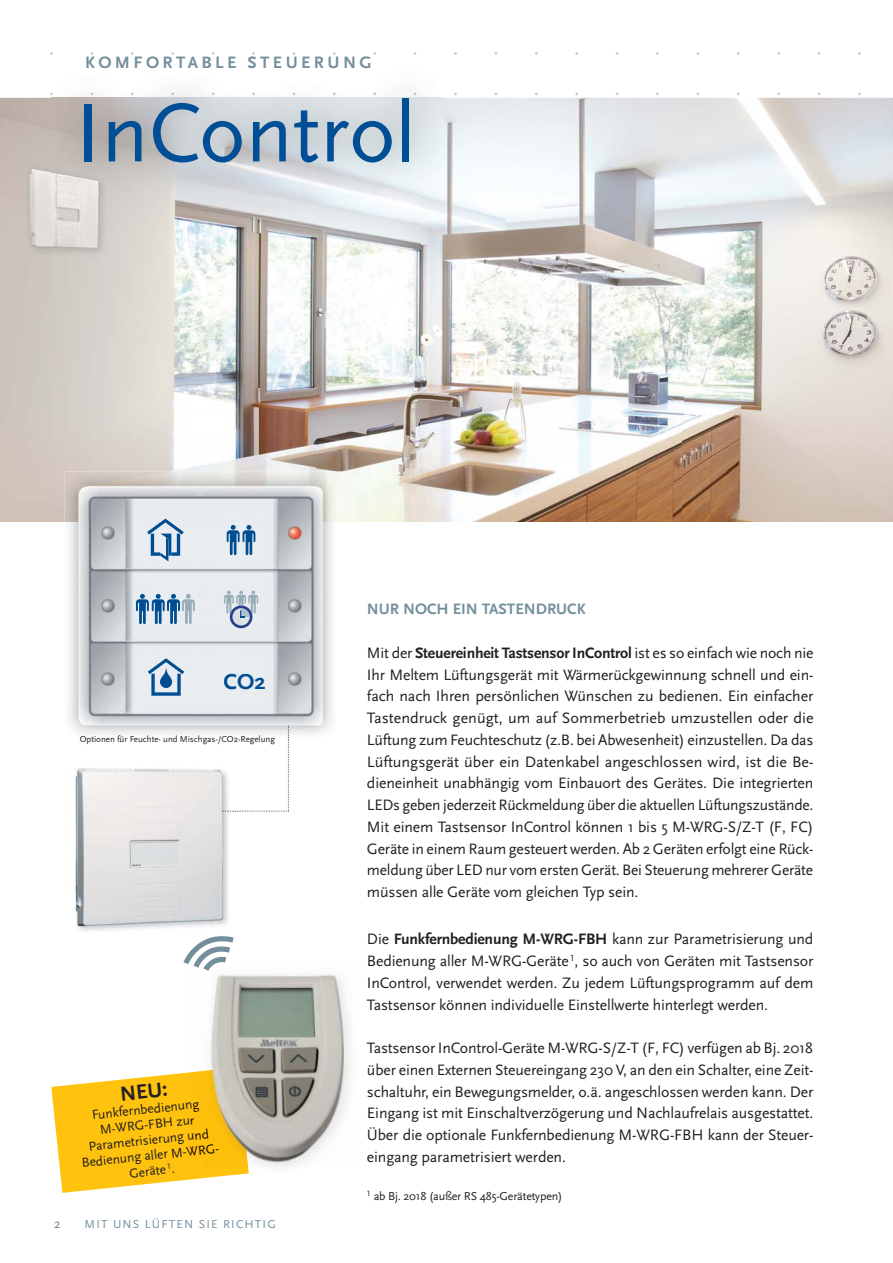
<style>
.page{position:relative;width:893px;height:1263px;background:#fff}
.page>*{position:absolute;margin:0;border:0;box-sizing:border-box;transform-origin:0 0}
.t1{font:87px "Scala Sans";color:#004e96}
.t2{font:700 22.65px "Scala Sans";color:#004d91}
.t3{font:700 21.3px "Scala Sans";color:#231f20}
.t4{font:700 17.25px "Scala Sans";letter-spacing:.2em;color:#748f9c}
.t5{font:15.75px/21.8px "Scala Sans";letter-spacing:-.01em;color:#231f20;text-align:justify}
.t6{font:700 15.75px "Scala Sans";color:#748f9c}
.t7{font:13.5px/15.5px "Scala Sans";color:#231f20;text-align:center}
.t8{font:13.5px "Scala Sans";color:#748f9c}
.t9{font:12px "Scala Sans";letter-spacing:-.015em;color:#231f20}
.t10{font:12px "Scala Sans";letter-spacing:.1em;color:#748f9c}
.t11{font:9px "Scala Sans";letter-spacing:-.005em;color:#231f20}
.s1{color:#1a0b00}
.s2{font-weight:700}
</style>
<div class="page">
<img style="left:0;top:98px;width:52px;height:424px">
<img style="left:421px;top:98px;width:472px;height:424px">
<img style="left:52px;top:194px;width:369px;height:328px">
<svg style="left:51px;top:1070px;width:198px;height:123px"></svg>
<img style="left:191px;top:1128px;width:14px;height:16px">
<img style="left:191px;top:1144px;width:14px;height:15px">
<img style="left:205px;top:974px;width:146px;height:193px">
<img style="left:205px;top:1128px;width:5px;height:14px">
<img style="left:205px;top:1143px;width:14px;height:14px">
<svg style="left:183px;top:936px;width:51px;height:35px"></svg>
<img style="left:75px;top:768px;width:153px;height:163px">
<img style="left:64px;top:472px;width:272px;height:263px">
<svg style="left:221px;top:725px;width:68px;height:87px"></svg>
<img style="left:79px;top:486px;width:243px;height:239px">
<img style="left:151px;top:535px;width:29px;height:21px">
<img style="left:147px;top:522px;width:37px;height:13px">
<svg style="left:161px;top:519px;width:9px;height:3px"></svg>
<img style="left:166px;top:533px;width:5px;height:22px">
<img style="left:160px;top:534px;width:8px;height:27px">
<img style="left:160px;top:533px;width:6px;height:23px">
<img style="left:224px;top:595px;width:3px;height:19px">
<img style="left:256px;top:595px;width:2px;height:19px">
<img style="left:230px;top:618px;width:22px;height:10px">
<svg style="left:227px;top:591px;width:29px;height:27px"></svg>
<svg style="left:230px;top:525px;width:6px;height:5px"></svg>
<img style="left:226px;top:530px;width:14px;height:25px">
<svg style="left:246px;top:525px;width:6px;height:5px"></svg>
<img style="left:242px;top:530px;width:14px;height:25px">
<svg style="left:140px;top:594px;width:5px;height:5px"></svg>
<img style="left:136px;top:599px;width:13px;height:25px">
<svg style="left:156px;top:594px;width:5px;height:5px"></svg>
<img style="left:151px;top:599px;width:14px;height:25px">
<svg style="left:171px;top:594px;width:6px;height:5px"></svg>
<img style="left:167px;top:599px;width:13px;height:25px">
<svg style="left:186px;top:594px;width:5px;height:5px"></svg>
<img style="left:182px;top:599px;width:13px;height:25px">
<img style="left:151px;top:674px;width:30px;height:22px">
<img style="left:148px;top:658px;width:36px;height:16px">
<img style="left:160px;top:668px;width:12px;height:20px">
<img style="left:224px;top:674px;width:41px;height:15px">
<p class="t4" style="left:85px;top:55px;width:288px">KOMFORTABLE STEUERUNG</p>
<h1 class="t1" style="left:75px;top:89px;width:343px">InControl</h1>
<h2 class="t2" style="left:224px;top:673px;width:44px">CO2</h2>
<p class="t11" style="left:80px;top:734px;width:197px">Optionen für Feuchte- und Mischgas-/CO2-Regelung</p>
<h3 class="t3" style="left:119px;top:1085px;width:49px;rotate:-6deg">NEU:</h3>
<p class="t7" style="left:76px;top:1109px;width:143px;rotate:-6deg">Funkfernbedienu<span class="s1">ng<br></span>M-WRG-FBH zu<span class="s1">r<br></span>Parametrisierung <span class="s1">und<br></span>Bedienung aller M-<span class="s1">WRG-<br></span>Geräte <sup>1</sup>.</p>
<p class="t8" style="left:54px;top:1217px;width:8px">2</p>
<p class="t10" style="left:85px;top:1218px;width:193px">MIT UNS LÜFTEN SIE RICHTIG</p>
<p class="t6" style="left:367px;top:603px;width:220px">NUR NOCH EIN TASTENDRUCK</p>
<p class="t5" style="left:367px;top:642px;width:448px">Mit der <span class="s2">Steuereinheit Tastsensor InControl</span> ist es so einfach wie noch nie Ihr Meltem Lüftungsgerät mit Wärmerückgewinnung schnell und ein&shy;fach nach Ihren persönlichen Wünschen zu bedienen. Ein einfacher Tastendruck genügt, um auf Sommerbetrieb umzustellen oder die Lüftung zum Feuchteschutz (z.B. bei Abwesenheit) einzustellen. Da das Lüftungsgerät über ein Datenkabel angeschlossen wird, ist die Be&shy;dieneinheit unabhängig vom Einbauort des Gerätes. Die integrierten LEDs geben jederzeit Rückmeldung über die aktuellen Lüftungszustände.<br>Mit einem Tastsensor InControl können 1 bis 5 M-WRG-S/Z-T (F, FC)<br>Geräte in einem Raum gesteuert werden. Ab 2 Geräten erfolgt eine Rück&shy;meldung über LED nur vom ersten Gerät. Bei Steuerung mehrerer Geräte müssen alle Geräte vom gleichen Typ sein.</p>
<p class="t5" style="left:367px;top:929px;width:448px">Die <span class="s2">Funkfernbedienung M-WRG-FBH</span> kann zur Parametrisierung und Bedienung aller M-WRG-Geräte<sup>1</sup>, so auch von Geräten mit Tastsensor InControl, verwendet werden. Zu jedem Lüftungsprogramm auf dem Tastsensor können individuelle Einstellwerte hinterlegt werden.</p>
<p class="t5" style="left:367px;top:1037px;width:448px">Tastsensor InControl-Geräte M-WRG-S/Z-T (F, FC) verfügen ab Bj. 2018 über einen Externen Steuereingang 230 V, an den ein Schalter, eine Zeit&shy;schaltuhr, ein Bewegungsmelder, o.ä. angeschlossen werden kann. Der Eingang ist mit Einschaltverzögerung und Nachlaufrelais ausgestattet.<br>Über die optionale Funkfernbedienung M-WRG-FBH kann der Steuer&shy;eingang parametrisiert werden.</p>
<p class="t9" style="left:367px;top:1190px;width:197px"><sup>1</sup> ab Bj. 2018 (außer RS 485-Gerätetypen)</p>
</div>
